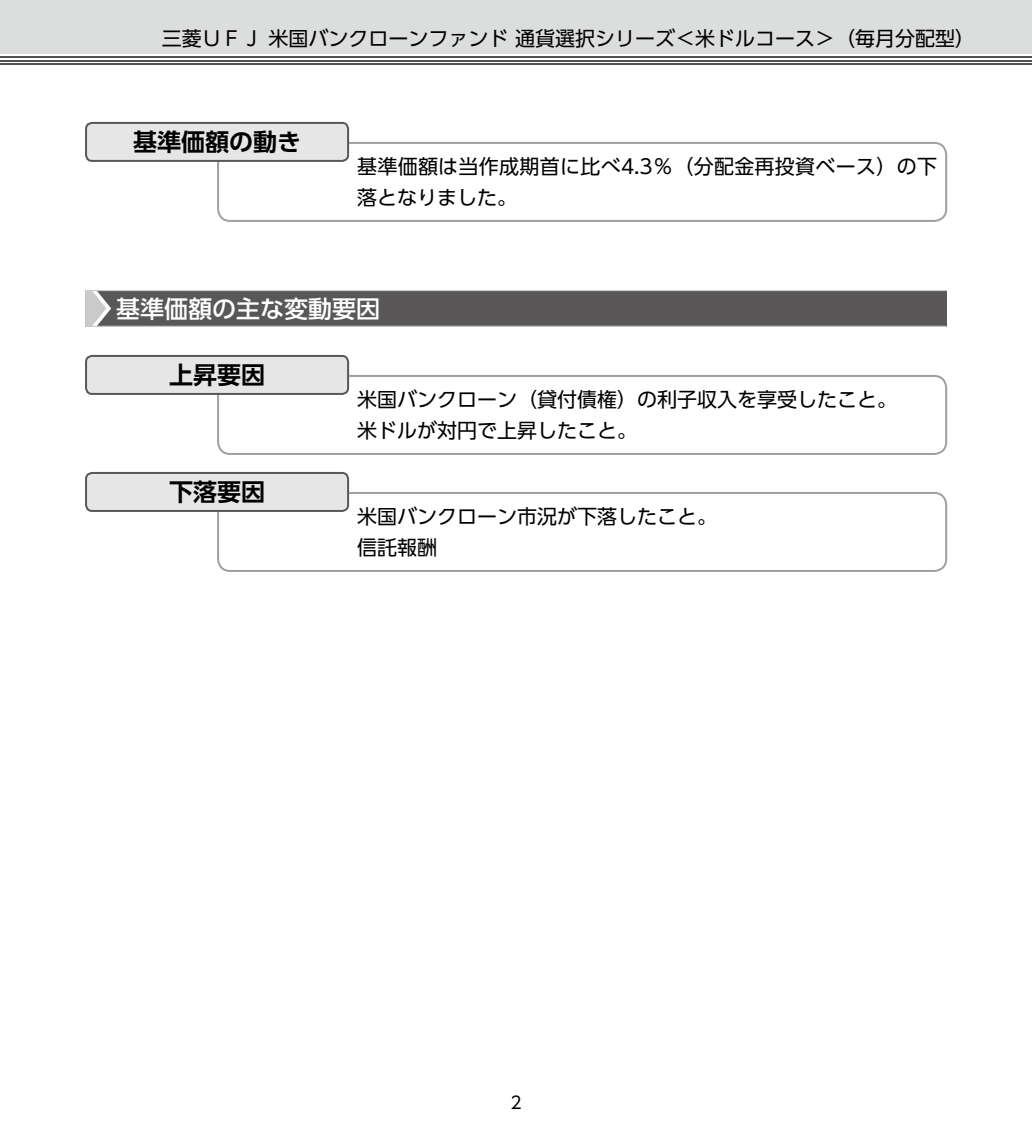
<style>
.page{position:relative;width:1032px;height:1134px;background:#fff}
.page>*{position:absolute;margin:0;border:0;box-sizing:border-box;transform-origin:0 0}
.t1{font:700 24px "UD Shin Go Pro De";color:#000}
.t2{font:500 24px "UD Shin Go Pro";color:#fff}
.t3{font:20px/31px "UD Shin Go Pro";color:#000}
.t4{font:17px "UD Shin Go Pro";color:#000}
</style>
<div class="page">
<div style="left:0;top:0;width:1032px;height:54px;background:#dcdddd"></div>
<hr style="left:0;top:63px;width:1032px;height:2px;background:#545251">
<hr style="left:0;top:60px;width:1032px;height:1px;background:#545251">
<hr style="left:0;top:56px;width:1032px;height:2px;background:#545251">
<div style="left:217px;top:142px;width:730px;height:80px;border:2px solid #9fa0a0;border-radius:12px"></div>
<div style="left:86px;top:123px;width:262px;height:38px;background:#e6e6e6;border-radius:6px"></div>
<div style="left:85px;top:122px;width:264px;height:40px;border:2px solid #595757;border-radius:6px"></div>
<div style="left:85px;top:290px;width:862px;height:36px;background:#595757"></div>
<hr style="left:85px;top:326px;width:861px;height:1px;background:#c9caca">
<hr style="left:85px;top:290px;width:862px;height:1px;background:#c9caca">
<svg style="left:85px;top:291px;width:26px;height:35px"></svg>
<div style="left:217px;top:375px;width:730px;height:80px;border:2px solid #9fa0a0;border-radius:12px"></div>
<div style="left:86px;top:356px;width:262px;height:38px;background:#e6e6e6;border-radius:6px"></div>
<div style="left:85px;top:355px;width:264px;height:40px;border:2px solid #595757;border-radius:6px"></div>
<div style="left:217px;top:492px;width:730px;height:80px;border:2px solid #9fa0a0;border-radius:12px"></div>
<div style="left:86px;top:473px;width:262px;height:38px;background:#e6e6e6;border-radius:6px"></div>
<div style="left:85px;top:472px;width:264px;height:40px;border:2px solid #595757;border-radius:6px"></div>
<p class="t3" style="left:162px;top:22px;width:815px">三菱ＵＦＪ 米国バンクローンファンド 通貨選択シリーズ＜米ドルコース＞（毎月分配型）</p>
<p class="t1" style="left:133px;top:122px;width:169px">基準価額の動き</p>
<p class="t3" style="left:357px;top:150px;width:581px">基準価額は当作成期首に比べ4.3％（分配金再投資ベース）の下落となりました。</p>
<p class="t2" style="left:116px;top:289px;width:265px">基準価額の主な変動要因</p>
<p class="t1" style="left:169px;top:355px;width:97px">上昇要因</p>
<p class="t1" style="left:169px;top:472px;width:97px">下落要因</p>
<p class="t3" style="left:357px;top:383px;width:541px">米国バンクローン（貸付債権）の利子収入を享受したこと。米ドルが対円で上昇したこと。</p>
<p class="t3" style="left:357px;top:500px;width:361px">米国バンクローン市況が下落したこと。信託報酬</p>
<p class="t4" style="left:510px;top:1089px;width:13px">2</p>
</div>
